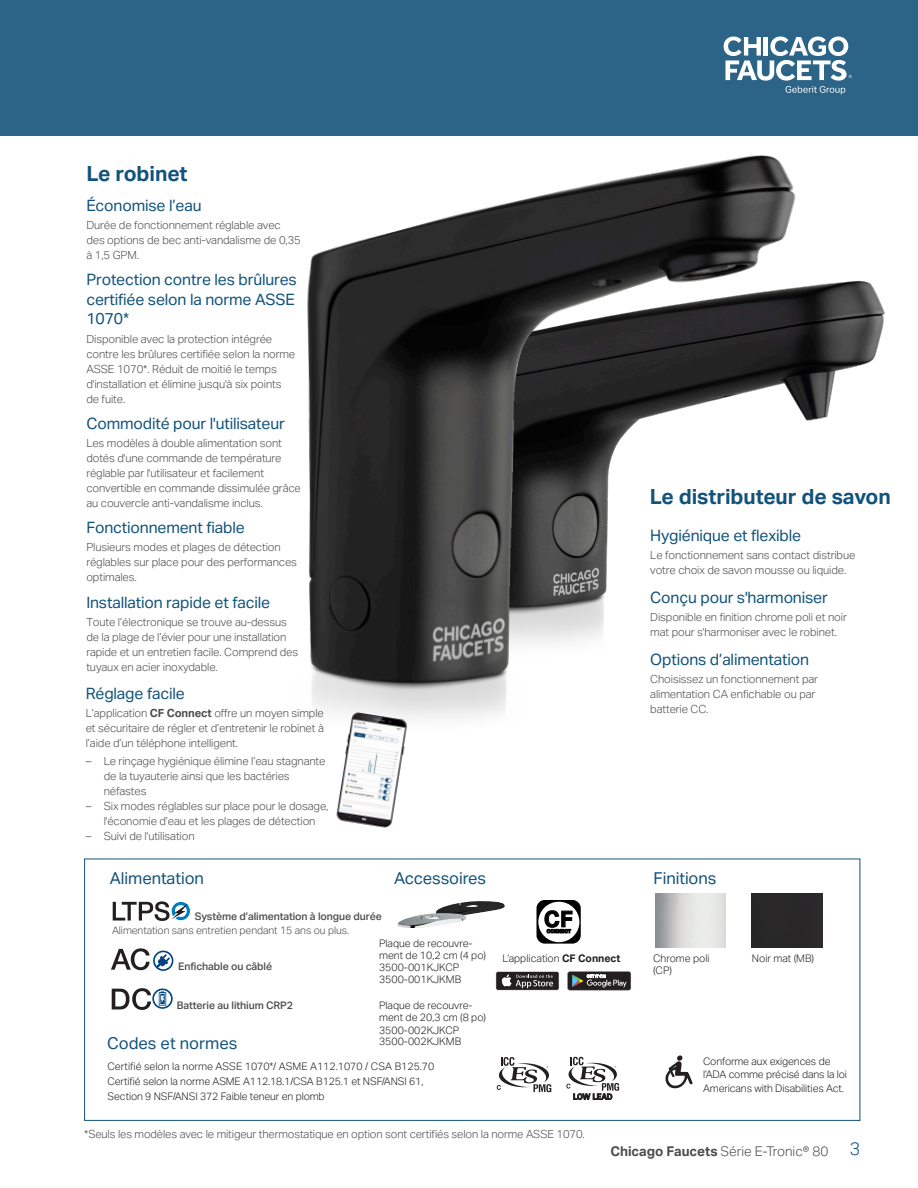
<style>
.page{position:relative;width:918px;height:1188px;background:#fff}
.page>*{position:absolute;margin:0;border:0;box-sizing:border-box;transform-origin:0 0}
.t1{font:700 22.05px "Aktiv Grotesk Geberit";color:#000}
.Back_Small_Subhead_12_15{font:700 21px "Aktiv Grotesk Geberit";letter-spacing:-.005em;color:#13537b}
.Back_Small_Subhead_12_15-2{font:16.5px "Aktiv Grotesk Geberit";letter-spacing:-.005em;color:#13537b}
.E80Bro_Bullet_Headers{font:15.75px/19.5px "Aktiv Grotesk Geberit";letter-spacing:-.01em;color:#13537b;text-align:justify}
.t2{font:300 13.5px "Aktiv Grotesk Geberit";color:#4b4c4d}
.E80_Bro_Back_Caption_Copy{font:300 11.25px/15px "Aktiv Grotesk Geberit";letter-spacing:-.01em;color:#4b4c4d}
.Back_Asterisk_7_5_10{font:300 11.25px "Aktiv Grotesk Geberit";letter-spacing:-.01em;color:#4b4c4d}
.Codes_Copy_8_10{font:300 10.5px/13.5px "Aktiv Grotesk Geberit";letter-spacing:-.01em;color:#231f20}
.Bullet_Copy{font:300 10.5px/12px "Aktiv Grotesk Geberit";color:#231f20}
.Back_Small__Copy_8_10{font:500 10.5px "Aktiv Grotesk Geberit";letter-spacing:-.01em;color:#4b4c4d}
.Back_Small__Copy_8_10-2{font:300 10.5px "Aktiv Grotesk Geberit";letter-spacing:-.01em;color:#4b4c4d}
.s1{font-weight:700}
.s2{font-size:18px;color:#13537b}
</style>
<div class="page">
<div style="left:0;top:0;width:918px;height:136px;background:#2b6487"></div>
<img style="left:809px;top:280px;width:76px;height:141px">
<img style="left:307px;top:155px;width:502px;height:564px">
<svg style="left:724px;top:37px;width:128px;height:57px"></svg>
<div style="left:84px;top:859px;width:776px;height:262px;border:1px solid #13537b"></div>
<svg style="left:665px;top:1055px;width:28px;height:33px"></svg>
<svg style="left:497px;top:1057px;width:54px;height:35px"></svg>
<svg style="left:566px;top:1057px;width:53px;height:43px"></svg>
<img style="left:436px;top:901px;width:69px;height:14px">
<img style="left:397px;top:913px;width:69px;height:15px">
<div style="left:752px;top:894px;width:70px;height:54px;background:#292829"></div>
<svg style="left:113px;top:901px;width:77px;height:20px"></svg>
<svg style="left:111px;top:948px;width:62px;height:23px"></svg>
<svg style="left:112px;top:988px;width:61px;height:22px"></svg>
<div style="left:650px;top:527px;width:215px;height:252px;background:#fff"></div>
<img style="left:333px;top:708px;width:79px;height:120px">
<svg style="left:537px;top:900px;width:44px;height:44px"></svg>
<div style="left:538px;top:902px;width:41px;height:40px;background:#fff;border-radius:50%"></div>
<svg style="left:544px;top:910px;width:29px;height:23px"></svg>
<div style="left:496px;top:972px;width:63px;height:18px;background:#231f20;border-radius:2px"></div>
<svg style="left:501px;top:974px;width:52px;height:14px"></svg>
<svg style="left:568px;top:971px;width:63px;height:19px"></svg>
<p class="Back_Small_Subhead_12_15" style="left:86px;top:160px;width:103px">Le robinet</p>
<p class="E80Bro_Bullet_Headers" style="left:86px;top:196px;width:117px">Économise l’eau</p>
<p class="E80_Bro_Back_Caption_Copy" style="left:86px;top:218px;width:216px">Durée de fonctionnement réglable avec des options de bec anti-vandalisme de 0,35 à 1,5 GPM.</p>
<p class="E80Bro_Bullet_Headers" style="left:86px;top:270px;width:212px">Protection contre les brûlures certifiée selon la norme ASSE 1070*</p>
<p class="E80_Bro_Back_Caption_Copy" style="left:86px;top:331px;width:210px">Disponible avec la protection intégrée contre les brûlures certifiée selon la norme ASSE 1070*. Réduit de moitié le temps d'installation et élimine jusqu'à six points de fuite.</p>
<p class="E80Bro_Bullet_Headers" style="left:86px;top:413px;width:200px">Commodité pour l'utilisateur</p>
<p class="E80_Bro_Back_Caption_Copy" style="left:86px;top:435px;width:216px">Les modèles à double alimentation sont dotés d'une commande de température réglable par l'utilisateur et facilement convertible en commande dissimulée grâce au couvercle anti-vandalisme inclus.</p>
<p class="E80Bro_Bullet_Headers" style="left:86px;top:518px;width:160px">Fonctionnement fiable</p>
<p class="E80_Bro_Back_Caption_Copy" style="left:86px;top:540px;width:212px">Plusieurs modes et plages de détection réglables sur place pour des performances optimales.</p>
<p class="E80Bro_Bullet_Headers" style="left:86px;top:592px;width:185px">Installation rapide et facile</p>
<p class="E80_Bro_Back_Caption_Copy" style="left:86px;top:614px;width:213px">Toute l’électronique se trouve au-dessus de la plage de l’évier pour une installation rapide et un entretien facile. Comprend des tuyaux en acier inoxydable.</p>
<p class="E80Bro_Bullet_Headers" style="left:86px;top:684px;width:101px">Réglage facile</p>
<p class="E80_Bro_Back_Caption_Copy" style="left:86px;top:706px;width:240px;text-align:justify">L’application <span class="s1">CF Connect</span> offre un moyen simple et sécuritaire de régler et d’entretenir le robinet à l’aide d’un téléphone intelligent.</p>
<p class="E80_Bro_Back_Caption_Copy" style="left:104px;top:754px;width:223px;text-indent:-18px">– Le rinçage hygiénique élimine l’eau stagnante de la tuyauterie ainsi que les bactéries néfastes</p>
<p class="E80_Bro_Back_Caption_Copy" style="left:86px;top:799px;width:244px;text-align:center">– Six modes réglables sur place pour le dosage, l'économie d’eau et les plages de détection</p>
<p class="E80_Bro_Back_Caption_Copy" style="left:86px;top:829px;width:110px">– Suivi de l'utilisation</p>
<p class="Back_Small_Subhead_12_15-2" style="left:110px;top:869px;width:96px">Alimentation</p>
<p class="Back_Small__Copy_8_10" style="left:195px;top:910px;width:189px">Système d’alimentation à longue durée</p>
<p class="Back_Small_Subhead_12_15-2" style="left:394px;top:869px;width:94px">Accessoires</p>
<p class="Back_Small__Copy_8_10-2" style="left:112px;top:924px;width:239px">Alimentation sans entretien pendant 15 ans ou plus.</p>
<p class="Back_Small__Copy_8_10" style="left:178px;top:960px;width:95px">Enfichable ou câblé</p>
<p class="Back_Small__Copy_8_10" style="left:177px;top:999px;width:117px">Batterie au lithium CRP2</p>
<p class="Back_Small_Subhead_12_15-2" style="left:107px;top:1034px;width:132px">Codes et normes</p>
<p class="Bullet_Copy" style="left:379px;top:937px;width:108px">Plaque de recouvre&shy;ment de 10,2 cm (4 po)</p>
<p class="Bullet_Copy" style="left:379px;top:962px;width:82px">3500-001KJKCP</p>
<p class="Bullet_Copy" style="left:379px;top:973px;width:84px">3500-001KJKMB</p>
<p class="Bullet_Copy" style="left:379px;top:1000px;width:108px">Plaque de recouvre&shy;ment de 20,3 cm (8 po)</p>
<p class="Bullet_Copy" style="left:379px;top:1024px;width:82px">3500-002KJKCP</p>
<p class="Bullet_Copy" style="left:379px;top:1036px;width:84px">3500-002KJKMB</p>
<p class="Codes_Copy_8_10" style="left:108px;top:1060px;width:328px">Certifié selon la norme ASSE 1070*/ ASME A112.1070 / CSA B125.70</p>
<p class="Codes_Copy_8_10" style="left:108px;top:1074px;width:317px;line-height:15px">Certifié selon la norme ASME A112.18.1/CSA B125.1 et NSF/ANSI 61,<br>Section 9 NSF/ANSI 372 Faible teneur en plomb</p>
<p class="t1" style="left:544px;top:905px;width:31px">CF</p>
<p class="Bullet_Copy" style="left:503px;top:953px;width:120px">L’application <span class="s1">CF Connect</span></p>
<p class="Back_Asterisk_7_5_10" style="left:84px;top:1128px;width:502px">*Seuls les modèles avec le mitigeur thermostatique en option sont certifiés selon la norme ASSE 1070.</p>
<p class="Back_Small_Subhead_12_15" style="left:650px;top:483px;width:243px">Le distributeur de savon</p>
<p class="E80Bro_Bullet_Headers" style="left:650px;top:526px;width:152px">Hygiénique et flexible</p>
<p class="E80_Bro_Back_Caption_Copy" style="left:650px;top:548px;width:207px">Le fonctionnement sans contact distribue votre choix de savon mousse ou liquide.</p>
<p class="E80Bro_Bullet_Headers" style="left:650px;top:587px;width:179px">Conçu pour s'harmoniser</p>
<p class="E80_Bro_Back_Caption_Copy" style="left:650px;top:610px;width:198px">Disponible en finition chrome poli et noir mat pour s'harmoniser avec le robinet.</p>
<p class="E80Bro_Bullet_Headers" style="left:650px;top:649px;width:160px">Options d’alimentation</p>
<p class="E80_Bro_Back_Caption_Copy" style="left:650px;top:671px;width:169px">Choisissez un fonctionnement par alimentation CA enfichable ou par batterie CC.</p>
<p class="Back_Small_Subhead_12_15-2" style="left:654px;top:869px;width:64px">Finitions</p>
<p class="Bullet_Copy" style="left:653px;top:952px;width:58px">Chrome poli (CP)</p>
<p class="Bullet_Copy" style="left:752px;top:952px;width:64px">Noir mat (MB)</p>
<p class="Codes_Copy_8_10" style="left:703px;top:1054px;width:145px">Conforme aux exigences de l’ADA comme précisé dans la loi<br>Americans with Disabilities Act.</p>
<p class="t2" style="left:610px;top:1143px;width:252px"><span class="s1">Chicago Faucets</span> Série E-Tronic® 80 <span class="s2">3</span></p>
</div>
